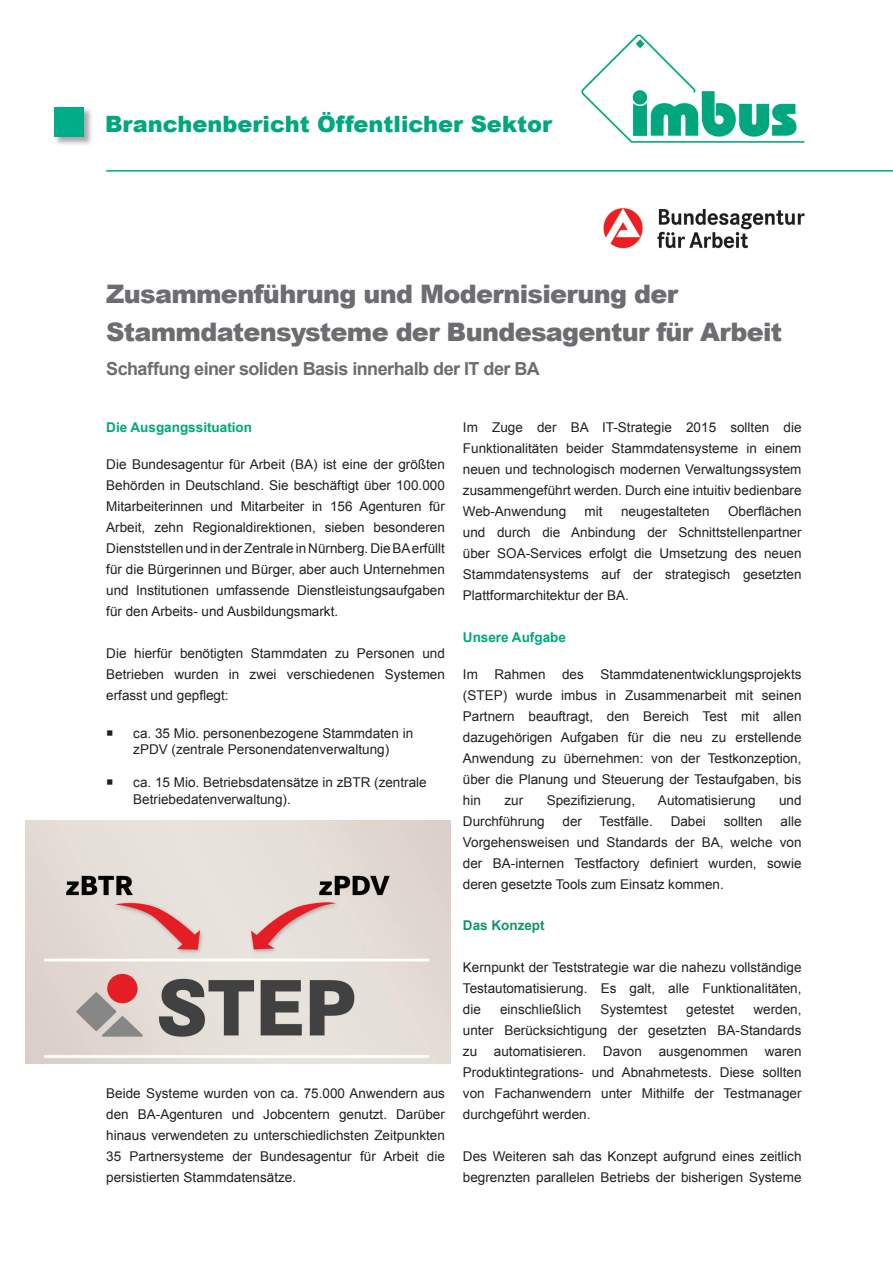
<style>
.page{position:relative;width:893px;height:1263px;background:#fff}
.page>*{position:absolute;margin:0;border:0;box-sizing:border-box;transform-origin:0 0}
.t1{font:900 25.5px/37.5px "Arial";letter-spacing:-.025em;color:#6c6d70}
.t2{font:900 22.5px "Arial";color:#00a77e}
.t3{font:700 18px "Arial";letter-spacing:-.03em;color:#6c6d70}
.t4{font:13.5px/21px "Arial";color:#231f20;text-align:justify}
.t5{font:700 13.5px "Arial";color:#00a77e}
.t6{font:700 13.5px "Arial";color:#11956d}
</style>
<div class="page">
<img style="left:55px;top:108px;width:37px;height:37px">
<div style="left:54px;top:107px;width:30px;height:30px;background:#00ad89"></div>
<img style="left:581px;top:34px;width:224px;height:109px">
<hr style="left:106px;top:170px;width:787px;height:2px;background:#00a77e">
<img style="left:603px;top:208px;width:202px;height:41px">
<img style="left:25px;top:820px;width:426px;height:244px">
<h2 class="t2" style="left:105px;top:108px;width:448px">Branchenbericht Öffentlicher Sektor</h2>
<h1 class="t1" style="left:106px;top:275px;width:677px">Zusammenführung und Modernisierung der<br>Stammdatensysteme der Bundesagentur für Arbeit</h1>
<h3 class="t3" style="left:106px;top:357px;width:435px">Schaffung einer soliden Basis innerhalb der IT der BA</h3>
<p class="t5" style="left:106px;top:418px;width:147px">Die Ausgangssituation</p>
<p class="t4" style="left:106px;top:454px;width:340px">Die Bundesagentur für Arbeit (BA) ist eine der größten Behörden in Deutschland. Sie beschäftigt über 100.000<br>Mitarbeiterinnen und Mitarbeiter in 156 Agenturen für Arbeit, zehn Regionaldirektionen, sieben besonderen Dienststellen und in der Zentrale in Nürnberg. Die BA erfüllt für die Bürgerinnen und Bürger, aber auch Unternehmen und Institutionen umfassende Dienstleistungsaufgaben für den Arbeits- und Ausbildungsmarkt.</p>
<p class="t4" style="left:106px;top:643px;width:340px">Die hierfür benötigten Stammdaten zu Personen und Betrieben wurden in zwei verschiedenen Systemen erfasst und gepflegt:</p>
<p class="t4" style="left:106px;top:725px;width:308px;line-height:16.5px;text-align:center">○ ca. 35 Mio. personenbezogene Stammdaten in zPDV (zentrale Personendatenverwaltung)</p>
<p class="t4" style="left:133px;top:774px;width:295px;line-height:16.5px;text-indent:-27px">○ ca. 15 Mio. Betriebsdatensätze in zBTR (zentrale<br>Betriebedatenverwaltung).</p>
<p class="t4" style="left:106px;top:1082px;width:340px">Beide Systeme wurden von ca. 75.000 Anwendern aus den BA-Agenturen und Jobcentern genutzt. Darüber hinaus verwendeten zu unterschiedlichsten Zeitpunkten 35 Partnersysteme der Bundesagentur für Arbeit die persistierten Stammdatensätze.</p>
<p class="t4" style="left:463px;top:416px;width:340px">Im Zuge der BA IT-Strategie 2015 sollten die Funktionalitäten beider Stammdatensysteme in einem neuen und technologisch modernen Verwaltungssystem zusammengeführt werden. Durch eine intuitiv bedienbare Web-Anwendung</p>
<p class="t4" style="left:463px;top:500px;width:340px;text-indent:265px">Oberflächen und durch die Anbindung der Schnittstellenpartner über SOA-Services erfolgt die Umsetzung des neuen Stammdatensystems auf der strategisch gesetzten Plattformarchitektur der BA.</p>
<p class="t5" style="left:463px;top:628px;width:105px">Unsere Aufgabe</p>
<p class="t4" style="left:463px;top:664px;width:340px">Im Rahmen des Stammdatenentwicklungsprojekts (STEP) wurde imbus in Zusammenarbeit mit seinen Partnern beauftragt, den Bereich Test mit allen dazugehörigen Aufgaben für die neu zu erstellende Anwendung zu übernehmen: von der Testkonzeption, über die Planung und Steuerung der Testaufgaben, bis hin</p>
<p class="t4" style="left:585px;top:500px;width:19px">mit</p>
<p class="t4" style="left:621px;top:500px;width:90px">neugestalteten</p>
<p class="t4" style="left:504px;top:790px;width:20px">zur</p>
<p class="t4" style="left:547px;top:790px;width:90px">Spezifizierung,</p>
<p class="t4" style="left:658px;top:790px;width:99px">Automatisierung</p>
<p class="t4" style="left:779px;top:790px;width:24px">und</p>
<p class="t4" style="left:463px;top:811px;width:83px">Durchführung</p>
<p class="t4" style="left:562px;top:811px;width:21px">der</p>
<p class="t4" style="left:600px;top:811px;width:55px">Testfälle.</p>
<p class="t4" style="left:671px;top:811px;width:37px">Dabei</p>
<p class="t4" style="left:724px;top:811px;width:41px">sollten</p>
<p class="t4" style="left:463px;top:811px;width:340px;text-indent:318px">alle Vorgehensweisen und Standards der BA, welche von der BA-internen Testfactory definiert wurden, sowie deren gesetzte Tools zum Einsatz kommen.</p>
<p class="t6" style="left:463px;top:916px;width:83px">Das Konzept</p>
<p class="t4" style="left:463px;top:957px;width:340px">Kernpunkt der Teststrategie war die nahezu vollständige Testautomatisierung. Es galt, alle Funktionalitäten, die</p>
<p class="t4" style="left:500px;top:999px;width:83px">einschließlich</p>
<p class="t4" style="left:600px;top:999px;width:68px">Systemtest</p>
<p class="t4" style="left:686px;top:999px;width:50px">getestet</p>
<p class="t4" style="left:463px;top:999px;width:340px;text-indent:291px">werden, unter Berücksichtigung der gesetzten BA-Standards zu automatisieren. Davon ausgenommen waren Produktintegrations- und Abnahmetests. Diese sollten von Fachanwendern unter Mithilfe der Testmanager durchgeführt werden.</p>
<p class="t4" style="left:463px;top:1146px;width:340px">Des Weiteren sah das Konzept aufgrund eines zeitlich begrenzten parallelen Betriebs der bisherigen Systeme</p>
</div>
